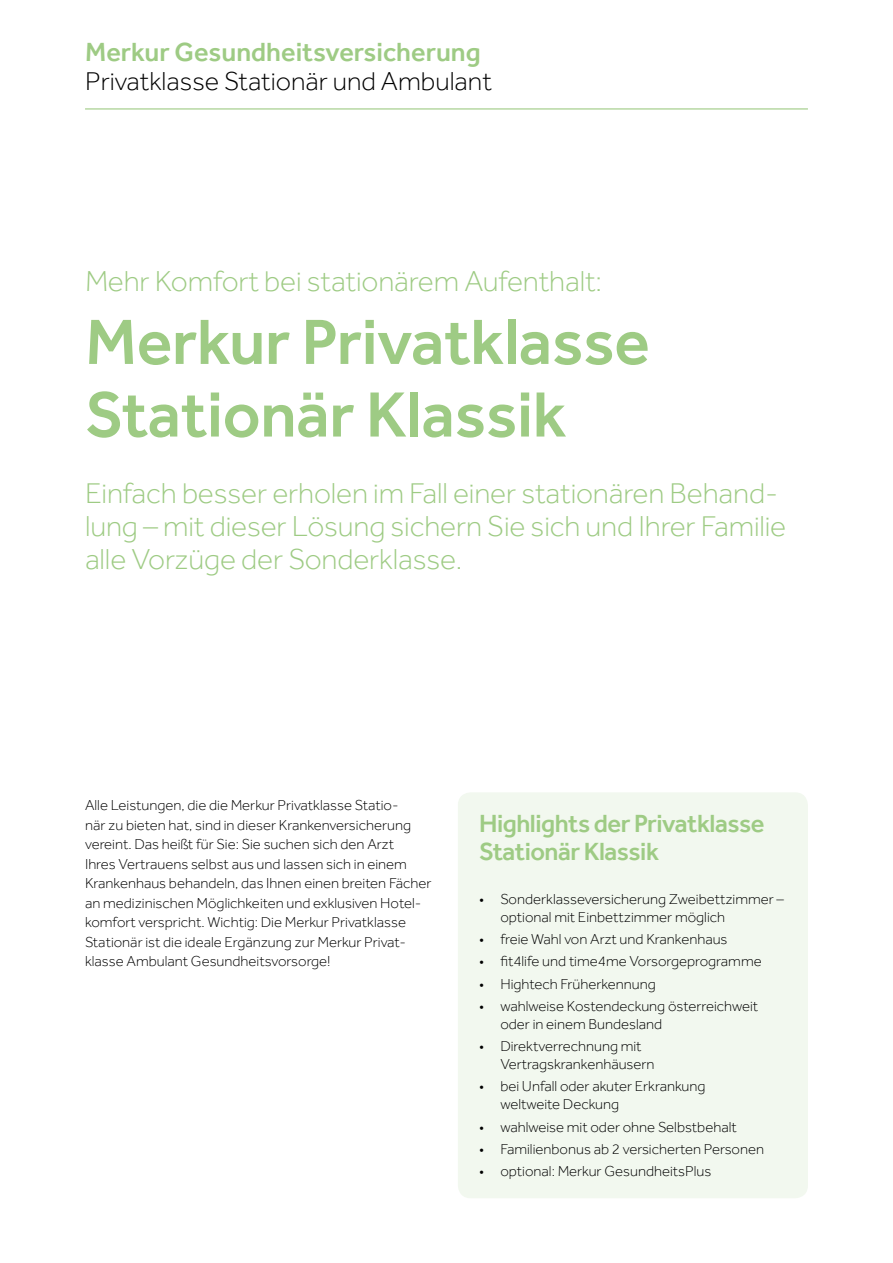
<style>
.page{position:relative;width:893px;height:1263px;background:#fff}
.page>*{position:absolute;margin:0;border:0;box-sizing:border-box;transform-origin:0 0}
.t1{font:500 66px/72.6px "Effra";letter-spacing:-.005em;color:#9ecb84}
.t2{font:300 30px/33px "Effra";letter-spacing:-.005em;color:#9ecb84}
.t3{font:300 27px "Effra";color:#000}
.t4{font:500 27px "Effra";color:#9ecb84}
.t5{font:500 25.5px/28px "Effra";letter-spacing:-.02em;color:#9ecb84}
.t6{font:300 15px/19.5px "Effra";color:#000}
</style>
<div class="page">
<div style="left:458px;top:792px;width:350px;height:406px;background:#f2f8ef;border-radius:13px"></div>
<hr style="left:85px;top:108px;width:723px;height:1px;background:#9ecb84">
<h3 class="t4" style="left:85px;top:35px;width:397px">Merkur Gesundheitsversicherung</h3>
<h3 class="t3" style="left:85px;top:66px;width:408px">Privatklasse Stationär und Ambulant</h3>
<h2 class="t2" style="left:85px;top:265px;width:519px">Mehr Komfort bei stationärem Aufenthalt:</h2>
<h1 class="t1" style="left:85px;top:305px;width:566px">Merkur Privatklasse<br>Stationär Klassik</h1>
<h2 class="t2" style="left:85px;top:476px;width:703px">Einfach besser erholen im Fall einer stationären Behand&shy;lung – mit dieser Lösung sichern Sie sich und Ihrer Familie alle Vorzüge der Sonderklasse.</h2>
<p class="t6" style="left:85px;top:795px;width:348px">Alle Leistungen, die die Merkur Privatklasse Statio-<br>när zu bieten hat, sind in dieser Krankenversicherung vereint. Das heißt für Sie: Sie suchen sich den Arzt<br>Ihres Vertrauens selbst aus und lassen sich in einem Krankenhaus behandeln, das Ihnen einen breiten Fächer an medizinischen Möglichkeiten und exklusiven Hotel&shy;komfort verspricht. Wichtig: Die Merkur Privatklasse Stationär ist die ideale Ergänzung zur Merkur Privat&shy;klasse Ambulant Gesundheitsvorsorge!</p>
<h3 class="t5" style="left:479px;top:809px;width:287px">Highlights der Privatklasse<br>Stationär Klassik</h3>
<p class="t6" style="left:500px;top:890px;width:285px;line-height:18px;text-indent:-21px">• Sonderklasseversicherung Zweibettzimmer – optional mit Einbettzimmer möglich</p>
<p class="t6" style="left:479px;top:929px;width:250px">• freie Wahl von Arzt und Krankenhaus</p>
<p class="t6" style="left:479px;top:952px;width:284px">• fit4life und time4me Vorsorgeprogramme</p>
<p class="t6" style="left:479px;top:974px;width:178px">• Hightech Früherkennung</p>
<p class="t6" style="left:500px;top:997px;width:259px;line-height:18px;text-indent:-21px">• wahlweise Kostendeckung österreichweit oder in einem Bundesland</p>
<p class="t6" style="left:500px;top:1037px;width:156px;line-height:18px;text-indent:-21px">• Direktverrechnung mit<br>Vertragskrankenhäusern</p>
<p class="t6" style="left:500px;top:1077px;width:207px;line-height:18px;text-indent:-21px">• bei Unfall oder akuter Erkrankung weltweite Deckung</p>
<p class="t6" style="left:479px;top:1117px;width:259px">• wahlweise mit oder ohne Selbstbehalt</p>
<p class="t6" style="left:479px;top:1139px;width:286px">• Familienbonus ab 2 versicherten Personen</p>
<p class="t6" style="left:479px;top:1161px;width:234px">• optional: Merkur GesundheitsPlus</p>
</div>
